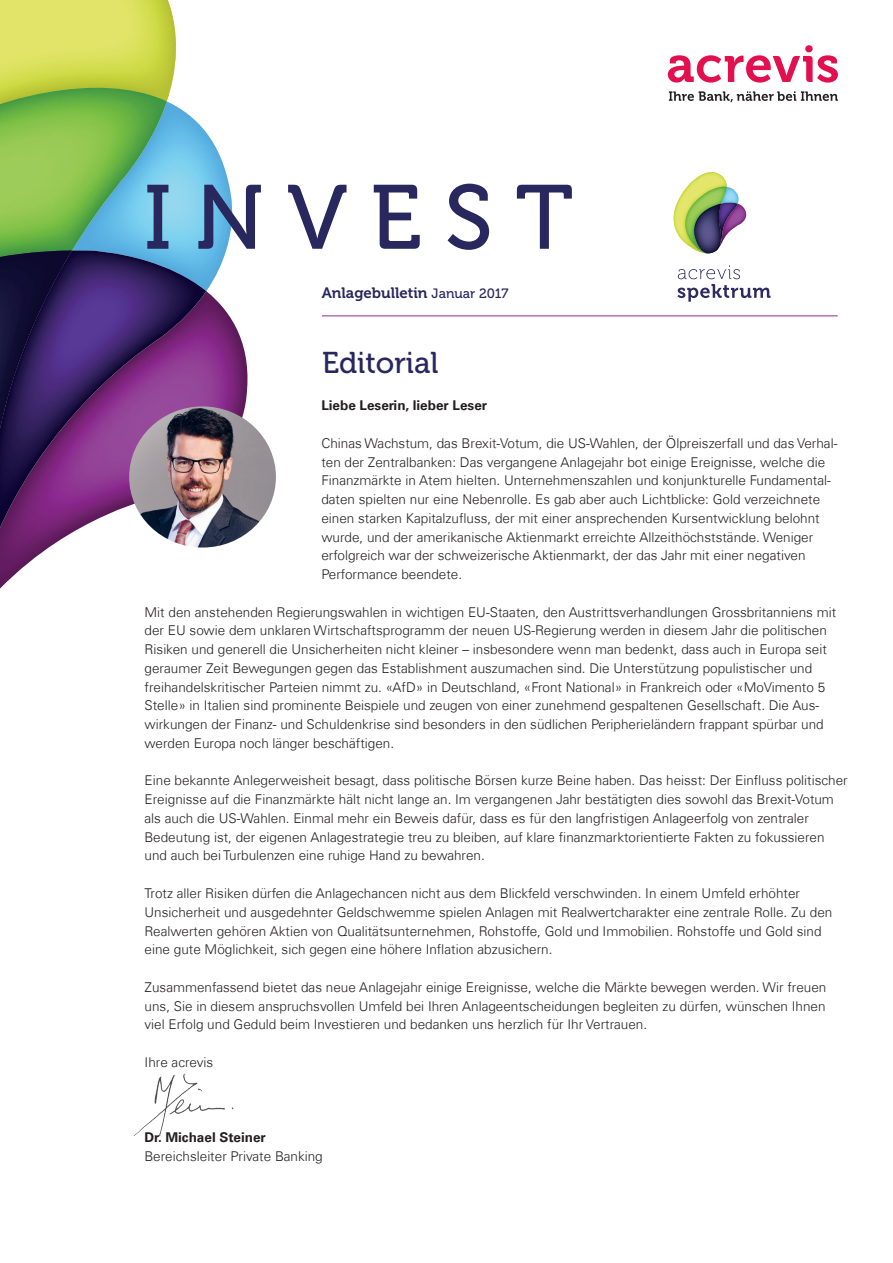
<style>
.page{position:relative;width:893px;height:1263px;background:#fff}
.page>*{position:absolute;margin:0;border:0;box-sizing:border-box;transform-origin:0 0}
.t1{font:90.75px "Museo 500";letter-spacing:.25em;color:#28275e}
.t2{font:30px "Museo 500";color:#28275e}
.t3{font:15px "Museo 700";color:#28275e}
.t4{font:300 13.5px/18.8px "Univers Com 45";color:#231f20}
.t5{font:700 13.5px "Univers Com 65";color:#231f20}
.s1{font-family:"Museo 500";font-size:13.5px}
</style>
<div class="page">
<img style="left:170px;top:7px;width:6px;height:84px">
<img style="left:170px;top:103px;width:63px;height:188px">
<svg style="left:0;top:0;width:170px;height:250px;background:#d6df61"></svg>
<img style="left:0;top:88px;width:167px;height:162px">
<img style="left:2px;top:75px;width:148px;height:29px">
<img style="left:197px;top:291px;width:51px;height:257px">
<img style="left:81px;top:250px;width:125px;height:278px">
<img style="left:92px;top:251px;width:114px;height:40px">
<svg style="left:0;top:170px;width:81px;height:419px;background:#7b6d74"></svg>
<img style="left:0;top:250px;width:72px;height:178px">
<svg style="left:668px;top:45px;width:170px;height:38px"></svg>
<svg style="left:669px;top:91px;width:169px;height:11px"></svg>
<svg style="left:677px;top:265px;width:93px;height:37px"></svg>
<img style="left:738px;top:204px;width:8px;height:21px">
<svg style="left:673px;top:172px;width:65px;height:78px"></svg>
<img style="left:694px;top:204px;width:27px;height:49px">
<hr style="left:322px;top:315px;width:516px;height:1px;background:#8c2a90">
<img style="left:134px;top:1073px;width:100px;height:63px">
<img style="left:129px;top:406px;width:147px;height:141px">
<h1 class="t1" style="left:144px;top:168px;width:431px">INVEST</h1>
<p class="t3" style="left:322px;top:285px;width:188px">Anlagebulletin <span class="s1">Januar 2017</span></p>
<h2 class="t2" style="left:322px;top:346px;width:118px">Editorial</h2>
<p class="t5" style="left:321px;top:398px;width:167px">Liebe Leserin, lieber Leser</p>
<p class="t4" style="left:321px;top:434px;width:518px">Chinas Wachstum, das Brexit-Votum, die US-Wahlen, der Ölpreiszerfall und das Verhal&shy;ten der Zentralbanken: Das vergangene Anlagejahr bot einige Ereignisse, welche die Finanzmärkte in Atem hielten. Unternehmenszahlen und konjunkturelle Fundamental&shy;daten spielten nur eine Nebenrolle. Es gab aber auch Lichtblicke: Gold verzeichnete einen starken Kapitalzufluss, der mit einer ansprechenden Kursentwicklung belohnt wurde, und der amerikanische Aktienmarkt erreichte Allzeithöchststände. Weniger erfolgreich war der schweizerische Aktienmarkt, der das Jahr mit einer negativen Performance beendete.</p>
<p class="t4" style="left:145px;top:602px;width:693px">Mit den anstehenden Regierungswahlen in wichtigen EU-Staaten, den Austrittsverhandlungen Grossbritanniens mit der EU sowie dem unklaren Wirtschaftsprogramm der neuen US-Regierung werden in diesem Jahr die politischen Risiken und generell die Unsicherheiten nicht kleiner – insbesondere wenn man bedenkt, dass auch in Europa seit geraumer Zeit Bewegungen gegen das Establishment auszumachen sind. Die Unterstützung populistischer und freihandelskritischer Parteien nimmt zu. «AfD» in Deutschland, «Front National» in Frankreich oder «MoVimento 5<br>Stelle» in Italien sind prominente Beispiele und zeugen von einer zunehmend gespaltenen Gesellschaft. Die Aus&shy;wirkungen der Finanz- und Schuldenkrise sind besonders in den südlichen Peripherieländern frappant spürbar und werden Europa noch länger beschäftigen.</p>
<p class="t4" style="left:145px;top:771px;width:705px">Eine bekannte Anlegerweisheit besagt, dass politische Börsen kurze Beine haben. Das heisst: Der Einfluss politischer Ereignisse auf die Finanzmärkte hält nicht lange an. Im vergangenen Jahr bestätigten dies sowohl das Brexit-Votum als auch die US-Wahlen. Einmal mehr ein Beweis dafür, dass es für den langfristigen Anlageerfolg von zentraler Bedeutung ist, der eigenen Anlagestrategie treu zu bleiben, auf klare finanzmarktorientierte Fakten zu fokussieren und auch bei Turbulenzen eine ruhige Hand zu bewahren.</p>
<p class="t4" style="left:145px;top:884px;width:689px">Trotz aller Risiken dürfen die Anlagechancen nicht aus dem Blickfeld verschwinden. In einem Umfeld erhöhter Unsicherheit und ausgedehnter Geldschwemme spielen Anlagen mit Realwertcharakter eine zentrale Rolle. Zu den Realwerten gehören Aktien von Qualitätsunternehmen, Rohstoffe, Gold und Immobilien. Rohstoffe und Gold sind eine gute Möglichkeit, sich gegen eine höhere Inflation abzusichern.</p>
<p class="t4" style="left:145px;top:977px;width:683px;text-align:justify">Zusammenfassend bietet das neue Anlagejahr einige Ereignisse, welche die Märkte bewegen werden. Wir freuen uns, Sie in diesem anspruchsvollen Umfeld bei Ihren Anlageentscheidungen begleiten zu dürfen, wünschen Ihnen viel Erfolg und Geduld beim Investieren und bedanken uns herzlich für Ihr Vertrauen.</p>
<p class="t4" style="left:145px;top:1052px;width:70px">Ihre acrevis</p>
<p class="t5" style="left:145px;top:1129px;width:123px">Dr. Michael Steiner</p>
<p class="t4" style="left:145px;top:1146px;width:180px">Bereichsleiter Private Banking</p>
</div>
